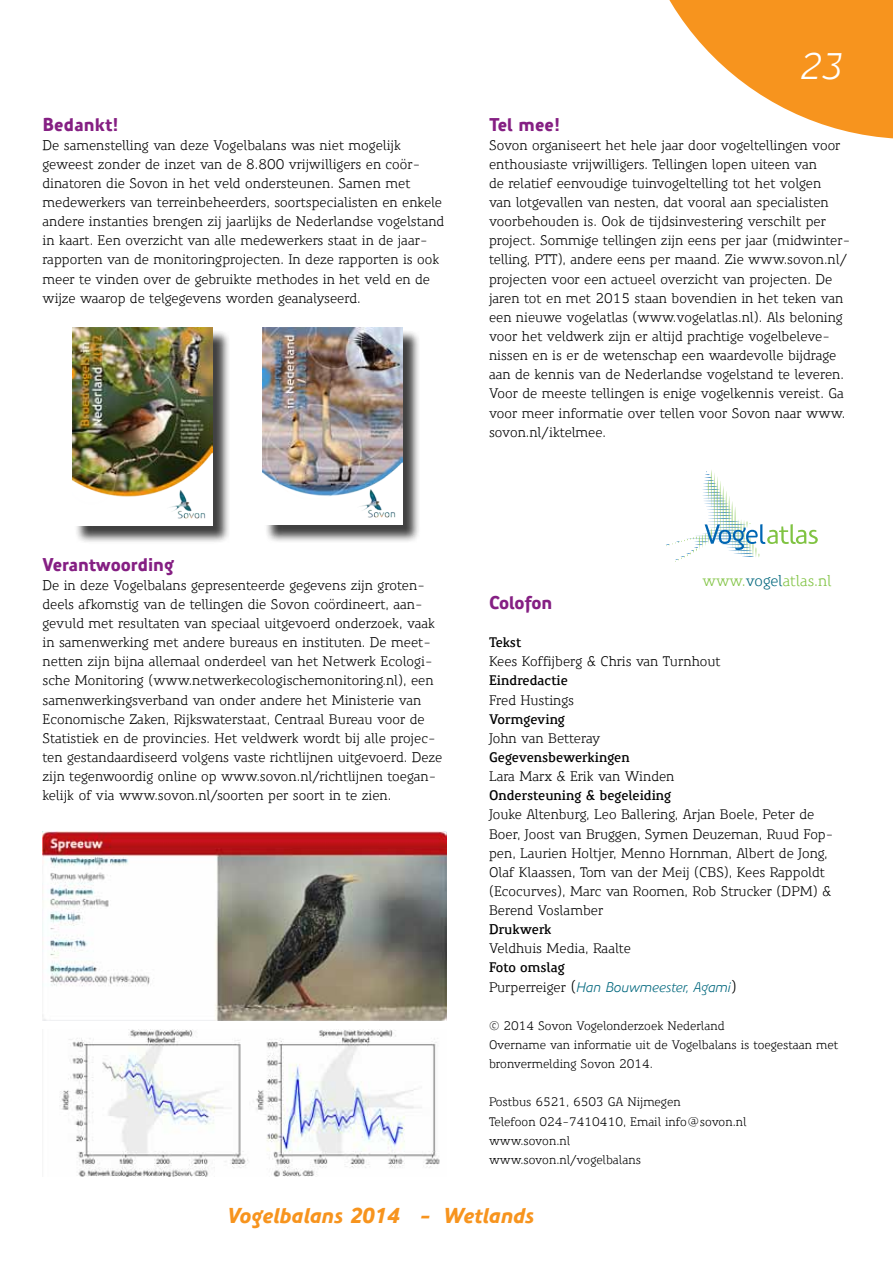
<style>
.page{position:relative;width:893px;height:1263px;background:#fff}
.page>*{position:absolute;margin:0;border:0;box-sizing:border-box;transform-origin:0 0}
.t1{font:italic 36px "Precious Sans";color:#fff}
.t2{font:italic 900 21px "Precious Sans";color:#f7941e}
.t3{font:900 18px "Precious Sans";color:#851f83}
.t4{font:15px "Precious Serif";letter-spacing:-.005em;color:#80c342}
.t5{font:13.5px/19.2px "Precious Serif";color:#000}
.t6{font:600 13.5px "Precious Serif";color:#000}
.t7{font:italic 13.5px "Precious Sans";color:#00677d}
.t8{font:12px/19.2px "Precious Serif";color:#000}
.s1{color:#00677d}
.s2{font-family:"Precious Serif";font-style:normal;color:#000}
.s3{font-family:"Precious Serif";font-style:normal;font-size:15px;color:#000}
</style>
<div class="page">
<svg style="left:666px;top:470px;width:152px;height:92px"></svg>
<div style="left:75px;top:330px;width:156px;height:215px;background:#000;opacity:.75"></div>
<img style="left:72px;top:327px;width:141px;height:199px">
<div style="left:264px;top:330px;width:157px;height:213px;background:#000;opacity:.75"></div>
<img style="left:262px;top:327px;width:141px;height:198px">
<img style="left:43px;top:831px;width:403px;height:189px">
<img style="left:59px;top:1030px;width:381px;height:146px">
<svg style="left:669px;top:0;width:224px;height:139px"></svg>
<h3 class="t3" style="left:43px;top:113px;width:78px">Bedankt!</h3>
<p class="t5" style="left:43px;top:135px;width:403px">De samenstelling van deze Vogelbalans was niet mogelijk geweest zonder de inzet van de 8.800 vrijwilligers en coör&shy;dinatoren die Sovon in het veld ondersteunen. Samen met medewerkers van terreinbeheerders, soortspecialisten en enkele andere instanties brengen zij jaarlijks de Nederlandse vogelstand in kaart. Een overzicht van alle medewerkers staat in de jaar&shy;rapporten van de monitoringprojecten. In deze rapporten is ook meer te vinden over de gebruikte methodes in het veld en de wijze waarop de telgegevens worden geanalyseerd.</p>
<h1 class="t1" style="left:801px;top:43px;width:44px">23</h1>
<h3 class="t3" style="left:489px;top:113px;width:73px">Tel mee!</h3>
<p class="t5" style="left:489px;top:135px;width:363px">Sovon organiseert het hele jaar door vogeltellingen voor enthousiaste vrijwilligers. Tellingen lopen uiteen van<br>de relatief eenvoudige tuinvogeltelling tot het volgen<br>van lotgevallen van nesten, dat vooral aan specialisten voorbehouden is. Ook de tijdsinvestering verschilt per project. Sommige tellingen zijn eens per jaar (midwinter&shy;telling, PTT), andere eens per maand. Zie www.sovon.nl/ projecten voor een actueel overzicht van projecten. De jaren tot en met 2015 staan bovendien in het teken van een nieuwe vogelatlas (www.vogelatlas.nl). Als beloning voor het veldwerk zijn er altijd prachtige vogelbeleve&shy;nissen en is er de wetenschap een waardevolle bijdrage aan de kennis van de Nederlandse vogelstand te leveren.<br>Voor de meeste tellingen is enige vogelkennis vereist. Ga voor meer informatie over tellen voor Sovon naar www. sovon.nl/iktelmee.</p>
<h3 class="t3" style="left:43px;top:553px;width:133px">Verantwoording</h3>
<p class="t5" style="left:43px;top:575px;width:401px">De in deze Vogelbalans gepresenteerde gegevens zijn groten&shy;deels afkomstig van de tellingen die Sovon coördineert, aan&shy;gevuld met resultaten van speciaal uitgevoerd onderzoek, vaak in samenwerking met andere bureaus en instituten. De meet&shy;netten zijn bijna allemaal onderdeel van het Netwerk Ecologi&shy;sche Monitoring (www.netwerkecologischemonitoring.nl), een samenwerkingsverband van onder andere het Ministerie van Economische Zaken, Rijkswaterstaat, Centraal Bureau voor de Statistiek en de provincies. Het veldwerk wordt bij alle projec&shy;ten gestandaardiseerd volgens vaste richtlijnen uitgevoerd. Deze zijn tegenwoordig online op www.sovon.nl/richtlijnen toegan&shy;kelijk of via www.sovon.nl/soorten per soort in te zien.</p>
<p class="t4" style="left:702px;top:571px;width:131px">www.<span class="s1">vogel</span>atlas.nl</p>
<h3 class="t3" style="left:489px;top:591px;width:65px">Colofon</h3>
<p class="t6" style="left:489px;top:634px;width:34px">Tekst</p>
<p class="t5" style="left:489px;top:652px;width:233px">Kees Koffijberg &amp; Chris van Turnhout</p>
<p class="t6" style="left:489px;top:672px;width:80px">Eindredactie</p>
<p class="t5" style="left:489px;top:690px;width:86px">Fred Hustings</p>
<p class="t6" style="left:489px;top:710px;width:78px">Vormgeving</p>
<p class="t5" style="left:489px;top:728px;width:113px">John van Betteray</p>
<p class="t6" style="left:489px;top:749px;width:142px">Gegevensbewerkingen</p>
<p class="t5" style="left:489px;top:767px;width:187px">Lara Marx &amp; Erik van Winden</p>
<p class="t6" style="left:489px;top:787px;width:184px">Ondersteuning &amp; begeleiding</p>
<p class="t5" style="left:489px;top:805px;width:346px">Jouke Altenburg, Leo Ballering, Arjan Boele, Peter de Boer, Joost van Bruggen, Symen Deuzeman, Ruud Fop&shy;pen, Laurien Holtjer, Menno Hornman, Albert de Jong, Olaf Klaassen, Tom van der Meij (CBS), Kees Rappoldt (Ecocurves), Marc van Roomen, Rob Strucker (DPM) &amp; Berend Voslamber</p>
<p class="t6" style="left:489px;top:921px;width:64px">Drukwerk</p>
<p class="t5" style="left:489px;top:939px;width:143px">Veldhuis Media, Raalte</p>
<p class="t6" style="left:489px;top:959px;width:77px">Foto omslag</p>
<p class="t7" style="left:489px;top:978px;width:249px"><span class="s2">Purperreiger</span> <span class="s3">(</span>Han Bouwmeester, Agami<span class="s3">)</span></p>
<p class="t8" style="left:489px;top:1016px;width:351px">© 2014 Sovon Vogelonderzoek Nederland<br>Overname van informatie uit de Vogelbalans is toegestaan met bronvermelding Sovon 2014.</p>
<p class="t8" style="left:489px;top:1093px;width:259px">Postbus 6521, 6503 GA Nijmegen<br>Telefoon 024-7410410, Email info@sovon.nl www.sovon.nl<br>www.sovon.nl/vogelbalans</p>
<h2 class="t2" style="left:228px;top:1202px;width:309px">Vogelbalans 2014 - Wetlands</h2>
</div>
